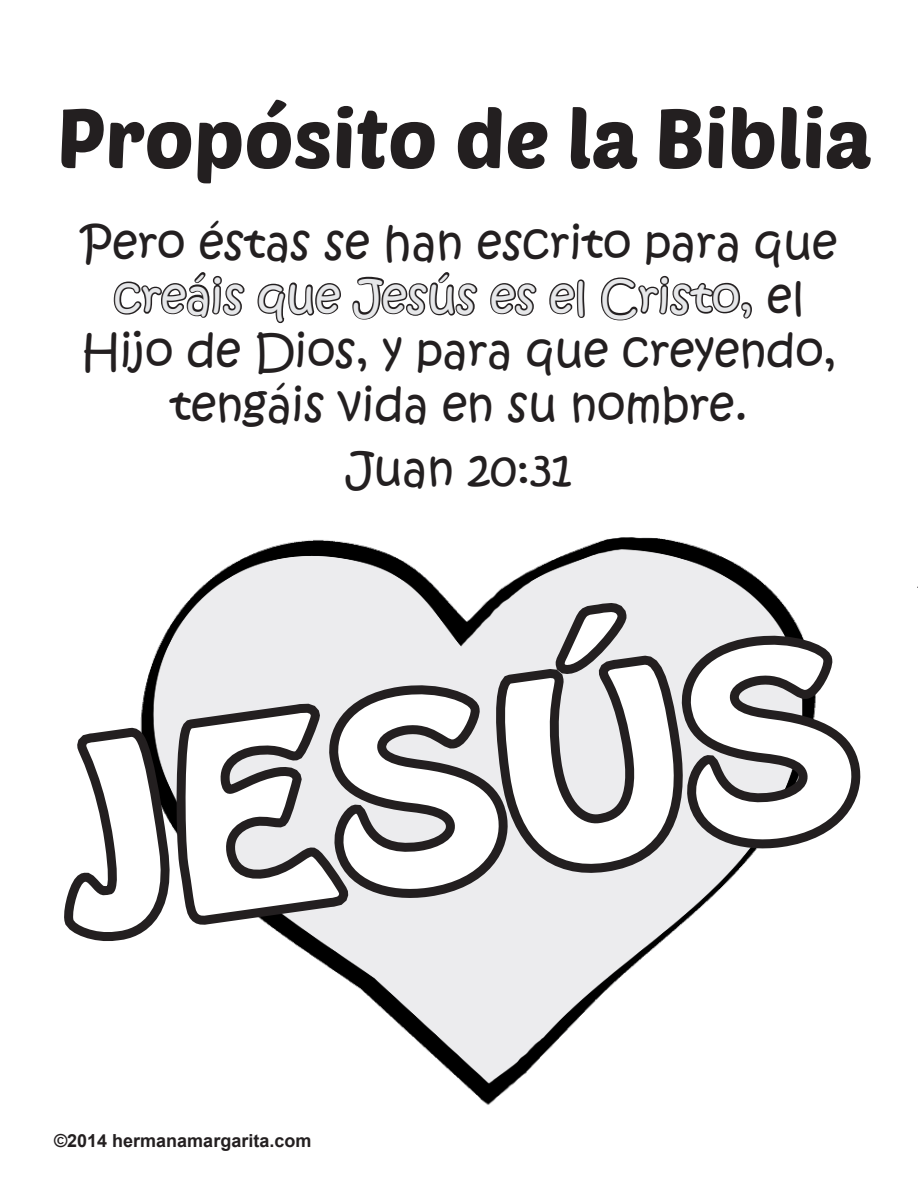
<style>
.page{position:relative;width:918px;height:1188px;background:#fff}
.page>*{position:absolute;margin:0;border:0;box-sizing:border-box;transform-origin:0 0}
.t1{font:225px "Hobo Std";color:#fff;scale:1.2 1}
.t2{font:82.5px "Poetsen One";color:#231f20}
.t3{font:45px/54px "Kristen ITC";color:#231f20;text-align:center}
.t4{font:700 18px "Arial";color:#231f20}
.s1{color:#e6e7e9}
</style>
<div class="page">
<svg style="left:113px;top:272px;width:132px;height:46px"></svg>
<svg style="left:257px;top:282px;width:84px;height:42px"></svg>
<svg style="left:352px;top:272px;width:126px;height:48px"></svg>
<svg style="left:490px;top:283px;width:47px;height:33px"></svg>
<svg style="left:549px;top:279px;width:36px;height:39px"></svg>
<svg style="left:601px;top:275px;width:151px;height:46px"></svg>
<img style="left:141px;top:537px;width:661px;height:568px">
<svg style="left:64px;top:709px;width:100px;height:237px"></svg>
<svg style="left:164px;top:691px;width:190px;height:346px"></svg>
<svg style="left:326px;top:683px;width:185px;height:219px"></svg>
<svg style="left:487px;top:589px;width:196px;height:281px"></svg>
<svg style="left:679px;top:634px;width:182px;height:218px"></svg>
<p class="t2" style="left:58px;top:86px;width:820px">Propósito de la Biblia</p>
<p class="t3" style="left:81px;top:217px;width:758px">Pero éstas se han escrito para que <span class="s1">creáis que Jesús es el Cristo,</span> el<br>Hijo de Dios, y para que creyendo, tengáis vida en su nombre.</p>
<p class="t3" style="left:346px;top:444px;width:228px">Juan 20:31</p>
<p class="t1" style="left:41px;top:689px;width:668px;rotate:-8deg">JESÚS</p>
<p class="t4" style="left:54px;top:1129px;width:259px">©2014 hermanamargarita.com</p>
</div>
